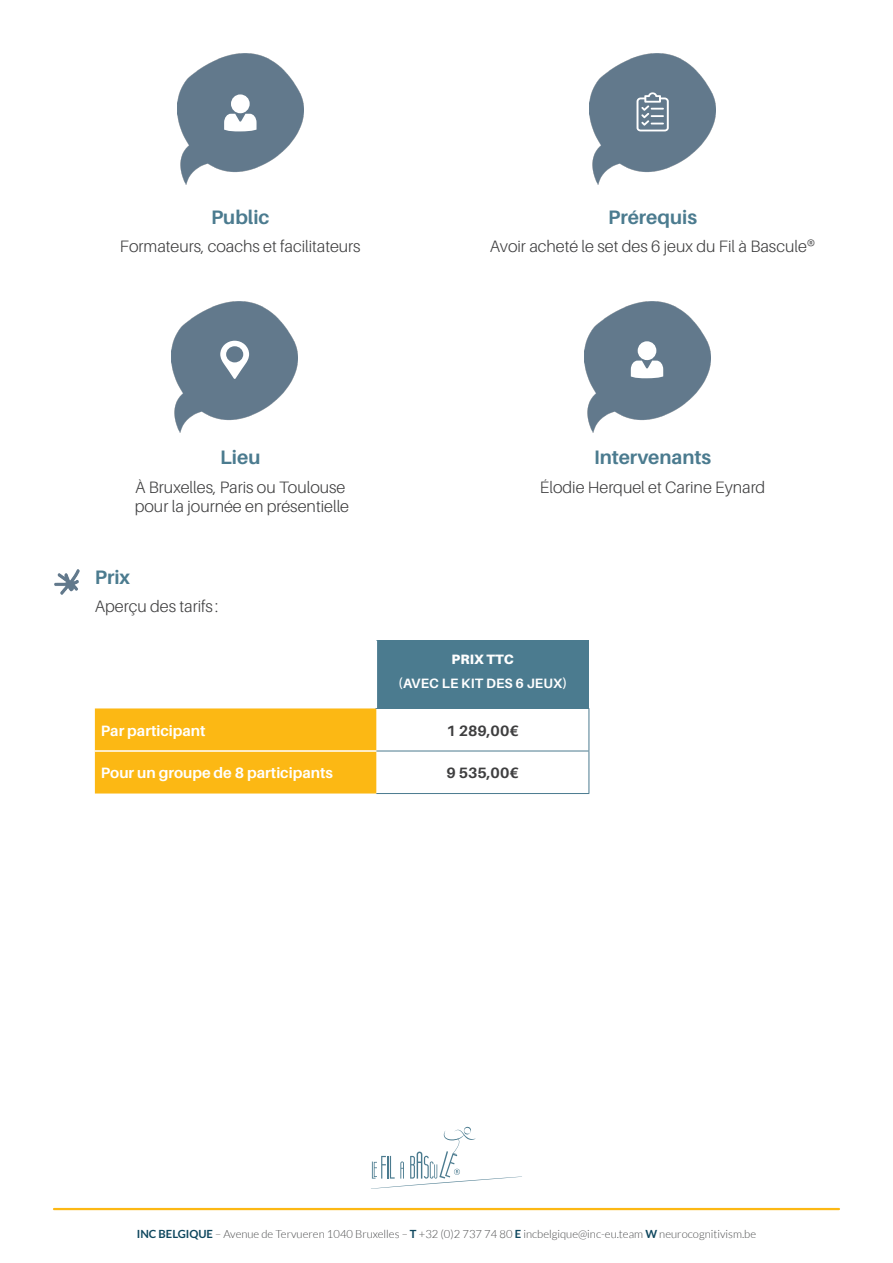
<style>
.page{position:relative;width:893px;height:1263px;background:#fff}
.page>*{position:absolute;margin:0;border:0;box-sizing:border-box;transform-origin:0 0}
.t1{font:700 19.5px "Aileron";color:#4b7b8f}
.t2{font:300 16.5px/19.8px "Aileron";color:#3e3e3f}
.t3{font:700 15px "Aileron";color:#fff}
.t4{font:700 15px "Aileron";color:#3e3e3f}
.t5{font:700 13.65px "Aileron";letter-spacing:.01em;color:#fff}
.t6{font:900 13.65px "Aileron";letter-spacing:.01em;color:#fff}
.t7{font:300 11.25px "Lato";color:#4b4c4d}
.s1{font-weight:700;color:#0e475e}
</style>
<div class="page">
<hr style="left:54px;top:1208px;width:785px;height:2px;background:#fcb814">
<img style="left:177px;top:54px;width:126px;height:131px">
<img style="left:172px;top:301px;width:126px;height:131px">
<img style="left:584px;top:301px;width:126px;height:131px">
<img style="left:590px;top:54px;width:126px;height:131px">
<div style="left:231px;top:94px;width:19px;height:19px;background:#fff;border-radius:50%"></div>
<svg style="left:224px;top:114px;width:33px;height:18px"></svg>
<div style="left:638px;top:341px;width:18px;height:19px;background:#fff;border-radius:50%"></div>
<svg style="left:631px;top:361px;width:32px;height:17px"></svg>
<svg style="left:636px;top:92px;width:33px;height:39px"></svg>
<svg style="left:220px;top:341px;width:29px;height:38px"></svg>
<div style="left:376px;top:640px;width:213px;height:68px;background:#4b7b8f"></div>
<div style="left:95px;top:708px;width:281px;height:85px;background:#fcb814"></div>
<hr style="left:376px;top:708px;width:213px;height:1px;background:#4b7b8f">
<hr style="left:589px;top:709px;width:1px;height:42px;background:#4b7b8f">
<hr style="left:376px;top:751px;width:213px;height:1px;background:#4b7b8f">
<hr style="left:589px;top:751px;width:1px;height:42px;background:#4b7b8f">
<hr style="left:376px;top:793px;width:213px;height:1px;background:#4b7b8f">
<hr style="left:376px;top:640px;width:1px;height:68px;background:#fff">
<hr style="left:95px;top:750px;width:281px;height:2px;background:#fff">
<img style="left:54px;top:569px;width:26px;height:26px">
<svg style="left:371px;top:1127px;width:151px;height:62px"></svg>
<p class="t1" style="left:211px;top:206px;width:60px">Public</p>
<p class="t2" style="left:120px;top:237px;width:242px">Formateurs, coachs et facilitateurs</p>
<p class="t1" style="left:608px;top:206px;width:90px">Prérequis</p>
<p class="t2" style="left:490px;top:237px;width:327px">Avoir acheté le set des 6 jeux du Fil à Bascule®</p>
<p class="t1" style="left:220px;top:446px;width:42px">Lieu</p>
<p class="t2" style="left:135px;top:477px;width:216px">À Bruxelles, Paris ou Toulouse pour la journée en présentielle</p>
<p class="t1" style="left:95px;top:566px;width:37px">Prix</p>
<p class="t2" style="left:95px;top:597px;width:125px">Aperçu des tarifs :</p>
<p class="t1" style="left:594px;top:446px;width:119px">Intervenants</p>
<p class="t2" style="left:540px;top:477px;width:227px">Élodie Herquel et Carine Eynard</p>
<p class="t6" style="left:452px;top:651px;width:64px">PRIX TTC</p>
<p class="t5" style="left:398px;top:676px;width:171px">(AVEC LE KIT DES 6 JEUX)</p>
<p class="t3" style="left:101px;top:722px;width:106px">Par participant</p>
<p class="t4" style="left:446px;top:722px;width:74px">1 289,00€</p>
<p class="t3" style="left:101px;top:764px;width:234px">Pour un groupe de 8 participants</p>
<p class="t4" style="left:446px;top:764px;width:74px">9 535,00€</p>
<p class="t7" style="left:137px;top:1228px;width:621px"><span class="s1">INC BELGIQUE</span> – Avenue de Tervueren 1040 Bruxelles – <span class="s1">T</span> +32 (0)2 737 74 80 <span class="s1">E</span> incbelgique@inc-eu.team <span class="s1">W</span> neurocognitivism.be</p>
</div>
